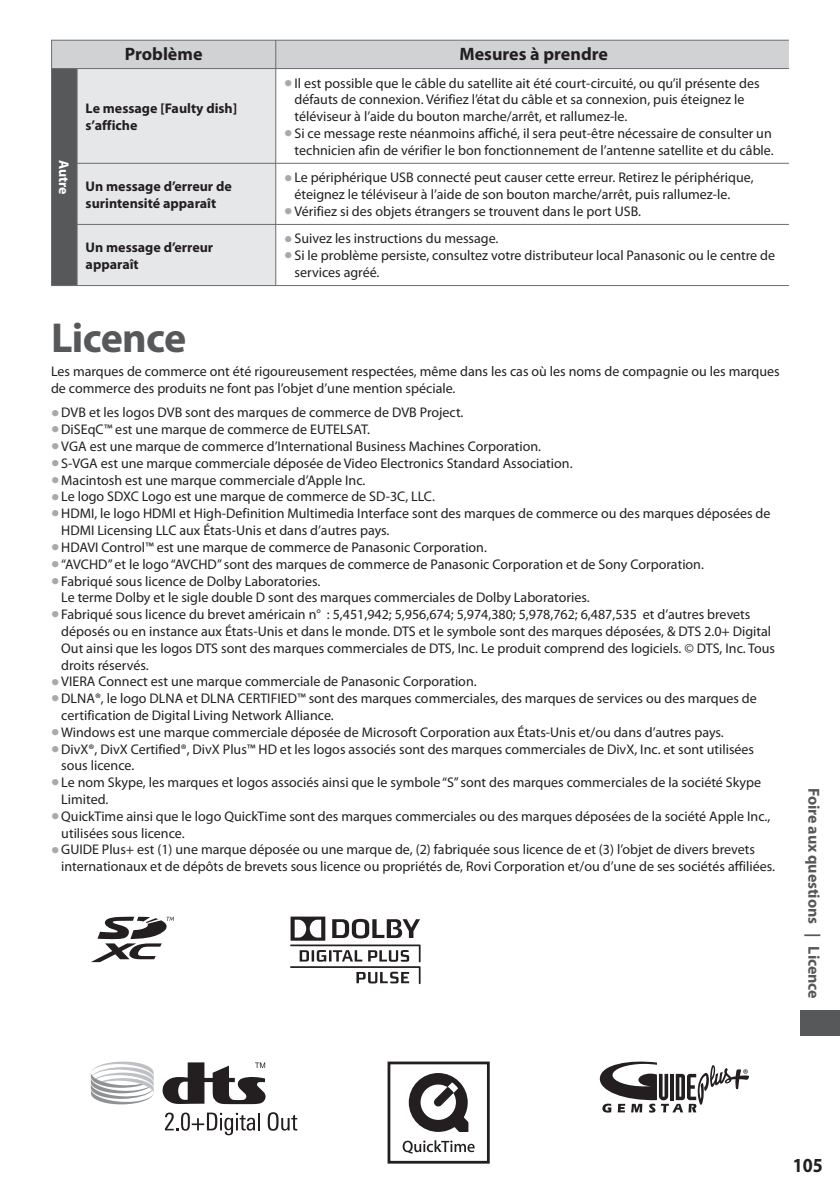
<style>
.page{position:relative;width:840px;height:1191px;background:#fff}
.page>*{position:absolute;margin:0;border:0;box-sizing:border-box;transform-origin:0 0}
.t1{font:700 42px "Myriad Pro";letter-spacing:-.015em;color:#57585a}
.t2{font:700 20px "Myriad Pro";color:#231f20;scale:.9 1}
.t3{font:700 18px "Myriad Pro";color:#231f20}
.t4{font:700 16px "Myriad Pro";letter-spacing:-.01em;color:#57585a}
.t5{font:14px/16.8px "Myriad Pro";color:#231f20}
.t6{font:700 14px/16.8px "Myriad Pro";color:#231f20}
.t7{font:700 14px "Myriad Pro";letter-spacing:-.005em;color:#fff}
.s1{font-size:30px;color:#a8a9ad}
</style>
<div class="page">
<div style="left:799px;top:1009px;width:40px;height:26px;background:#57585a"></div>
<div style="left:52px;top:69px;width:25px;height:216px;background:#57585a"></div>
<div style="left:78px;top:69px;width:197px;height:216px;background:#e6e7e9"></div>
<hr style="left:51px;top:69px;width:1px;height:94px;background:#6c6d70">
<hr style="left:51px;top:163px;width:1px;height:61px;background:#6c6d70">
<hr style="left:51px;top:224px;width:1px;height:61px;background:#6c6d70">
<hr style="left:77px;top:69px;width:1px;height:94px;background:#6c6d70">
<hr style="left:77px;top:164px;width:1px;height:60px;background:#6c6d70">
<hr style="left:77px;top:225px;width:1px;height:60px;background:#6c6d70">
<hr style="left:51px;top:285px;width:737px;height:1px;background:#6c6d70">
<hr style="left:275px;top:69px;width:1px;height:94px;background:#6c6d70">
<hr style="left:275px;top:164px;width:1px;height:60px;background:#6c6d70">
<hr style="left:275px;top:225px;width:1px;height:60px;background:#6c6d70">
<hr style="left:77px;top:163px;width:711px;height:1px;background:#6c6d70">
<hr style="left:77px;top:224px;width:711px;height:1px;background:#6c6d70">
<div style="left:51px;top:40px;width:737px;height:29px;background:#d1d2d4"></div>
<hr style="left:77px;top:40px;width:198px;height:1px;background:#6c6d70">
<hr style="left:275px;top:40px;width:513px;height:1px;background:#6c6d70">
<svg style="left:91px;top:1061px;width:63px;height:43px"></svg>
<svg style="left:165px;top:1112px;width:95px;height:23px"></svg>
<svg style="left:267px;top:1112px;width:30px;height:18px"></svg>
<svg style="left:162px;top:1062px;width:103px;height:42px"></svg>
<div style="left:387px;top:1061px;width:102px;height:102px;border:3px solid #231f20"></div>
<svg style="left:402px;top:1140px;width:72px;height:13px"></svg>
<svg style="left:408px;top:1073px;width:60px;height:59px"></svg>
<svg style="left:599px;top:1061px;width:149px;height:51px"></svg>
<svg style="left:91px;top:916px;width:83px;height:46px"></svg>
<svg style="left:290px;top:916px;width:130px;height:68px"></svg>
<p class="t3" style="left:125px;top:47px;width:79px">Problème</p>
<p class="t3" style="left:459px;top:47px;width:150px">Mesures à prendre</p>
<p class="t7" style="left:69px;top:160px;width:36px;rotate:90deg">Autre</p>
<p class="t6" style="left:86px;top:101px;width:153px">Le message [Faulty dish] s’affiche</p>
<p class="t5" style="left:294px;top:76px;width:466px;text-indent:-10px"><span class="s1">•</span> Il est possible que le câble du satellite ait été court-circuité, ou qu’il présente des défauts de connexion. Vérifiez l’état du câble et sa connexion, puis éteignez le téléviseur à l’aide du bouton marche/arrêt, et rallumez-le.</p>
<p class="t5" style="left:284px;top:126px;width:490px;text-align:right"><span class="s1">•</span> Si ce message reste néanmoins affiché, il sera peut-être nécessaire de consulter un technicien afin de vérifier le bon fonctionnement de l’antenne satellite et du câble.</p>
<p class="t6" style="left:86px;top:179px;width:148px">Un message d’erreur de surintensité apparaît</p>
<p class="t5" style="left:294px;top:170px;width:460px;text-indent:-10px"><span class="s1">•</span> Le périphérique USB connecté peut causer cette erreur. Retirez le périphérique, éteignez le téléviseur à l’aide de son bouton marche/arrêt, puis rallumez-le.</p>
<p class="t5" style="left:284px;top:204px;width:358px"><span class="s1">•</span> Vérifiez si des objets étrangers se trouvent dans le port USB.</p>
<p class="t6" style="left:86px;top:240px;width:129px">Un message d’erreur apparaît</p>
<p class="t5" style="left:284px;top:231px;width:216px"><span class="s1">•</span> Suivez les instructions du message.</p>
<p class="t5" style="left:294px;top:248px;width:482px;text-indent:-10px"><span class="s1">•</span> Si le problème persiste, consultez votre distributeur local Panasonic ou le centre de services agréé.</p>
<h1 class="t1" style="left:51px;top:321px;width:137px">Licence</h1>
<p class="t5" style="left:51px;top:364px;width:729px">Les marques de commerce ont été rigoureusement respectées, même dans les cas où les noms de compagnie ou les marques de commerce des produits ne font pas l’objet d’une mention spéciale.</p>
<p class="t5" style="left:51px;top:405px;width:413px"><span class="s1">•</span> DVB et les logos DVB sont des marques de commerce de DVB Project.</p>
<p class="t5" style="left:51px;top:422px;width:320px"><span class="s1">•</span> DiSEqC™ est une marque de commerce de EUTELSAT.</p>
<p class="t5" style="left:51px;top:439px;width:491px"><span class="s1">•</span> VGA est une marque de commerce d’International Business Machines Corporation.</p>
<p class="t5" style="left:51px;top:456px;width:522px"><span class="s1">•</span> S-VGA est une marque commerciale déposée de Video Electronics Standard Association.</p>
<p class="t5" style="left:51px;top:473px;width:316px"><span class="s1">•</span> Macintosh est une marque commerciale d’Apple Inc.</p>
<p class="t5" style="left:51px;top:489px;width:385px"><span class="s1">•</span> Le logo SDXC Logo est une marque de commerce de SD-3C, LLC.</p>
<p class="t5" style="left:61px;top:506px;width:710px;text-indent:-10px"><span class="s1">•</span> HDMI, le logo HDMI et High-Definition Multimedia Interface sont des marques de commerce ou des marques déposées de<br>HDMI Licensing LLC aux États-Unis et dans d’autres pays.</p>
<p class="t5" style="left:51px;top:540px;width:437px"><span class="s1">•</span> HDAVI Control™ est une marque de commerce de Panasonic Corporation.</p>
<p class="t5" style="left:51px;top:557px;width:654px"><span class="s1">•</span> “AVCHD” et le logo “AVCHD” sont des marques de commerce de Panasonic Corporation et de Sony Corporation.</p>
<p class="t5" style="left:61px;top:573px;width:529px;text-indent:-10px"><span class="s1">•</span> Fabriqué sous licence de Dolby Laboratories.<br>Le terme Dolby et le sigle double D sont des marques commerciales de Dolby Laboratories.</p>
<p class="t5" style="left:61px;top:607px;width:715px;text-indent:-10px"><span class="s1">•</span> Fabriqué sous licence du brevet américain n° : 5,451,942; 5,956,674; 5,974,380; 5,978,762; 6,487,535 et d’autres brevets déposés ou en instance aux États-Unis et dans le monde. DTS et le symbole sont des marques déposées, &amp; DTS 2.0+ Digital Out ainsi que les logos DTS sont des marques commerciales de DTS, Inc. Le produit comprend des logiciels. © DTS, Inc. Tous droits réservés.</p>
<p class="t5" style="left:51px;top:674px;width:427px"><span class="s1">•</span> VIERA Connect est une marque commerciale de Panasonic Corporation.</p>
<p class="t5" style="left:61px;top:691px;width:696px;text-indent:-10px"><span class="s1">•</span> DLNA®, le logo DLNA et DLNA CERTIFIED™ sont des marques commerciales, des marques de services ou des marques de certification de Digital Living Network Alliance.</p>
<p class="t5" style="left:51px;top:725px;width:674px"><span class="s1">•</span> Windows est une marque commerciale déposée de Microsoft Corporation aux États-Unis et/ou dans d’autres pays.</p>
<p class="t5" style="left:61px;top:741px;width:694px;text-indent:-10px"><span class="s1">•</span> DivX®, DivX Certified®, DivX Plus™ HD et les logos associés sont des marques commerciales de DivX, Inc. et sont utilisées sous licence.</p>
<p class="t5" style="left:61px;top:775px;width:701px;text-indent:-10px"><span class="s1">•</span> Le nom Skype, les marques et logos associés ainsi que le symbole “S” sont des marques commerciales de la société Skype<br>Limited.</p>
<p class="t5" style="left:61px;top:809px;width:710px;text-indent:-10px"><span class="s1">•</span> QuickTime ainsi que le logo QuickTime sont des marques commerciales ou des marques déposées de la société Apple Inc., utilisées sous licence.</p>
<p class="t5" style="left:61px;top:842px;width:715px;text-indent:-10px"><span class="s1">•</span> GUIDE Plus+ est (1) une marque déposée ou une marque de, (2) fabriquée sous licence de et (3) l’objet de divers brevets internationaux et de dépôts de brevets sous licence ou propriétés de, Rovi Corporation et/ou d’une de ses sociétés affiliées.</p>
<p class="t4" style="left:819px;top:788px;width:212px;rotate:90deg">Foire aux questions | Licence</p>
<h2 class="t2" style="left:792px;top:1157px;width:35px">105</h2>
</div>
